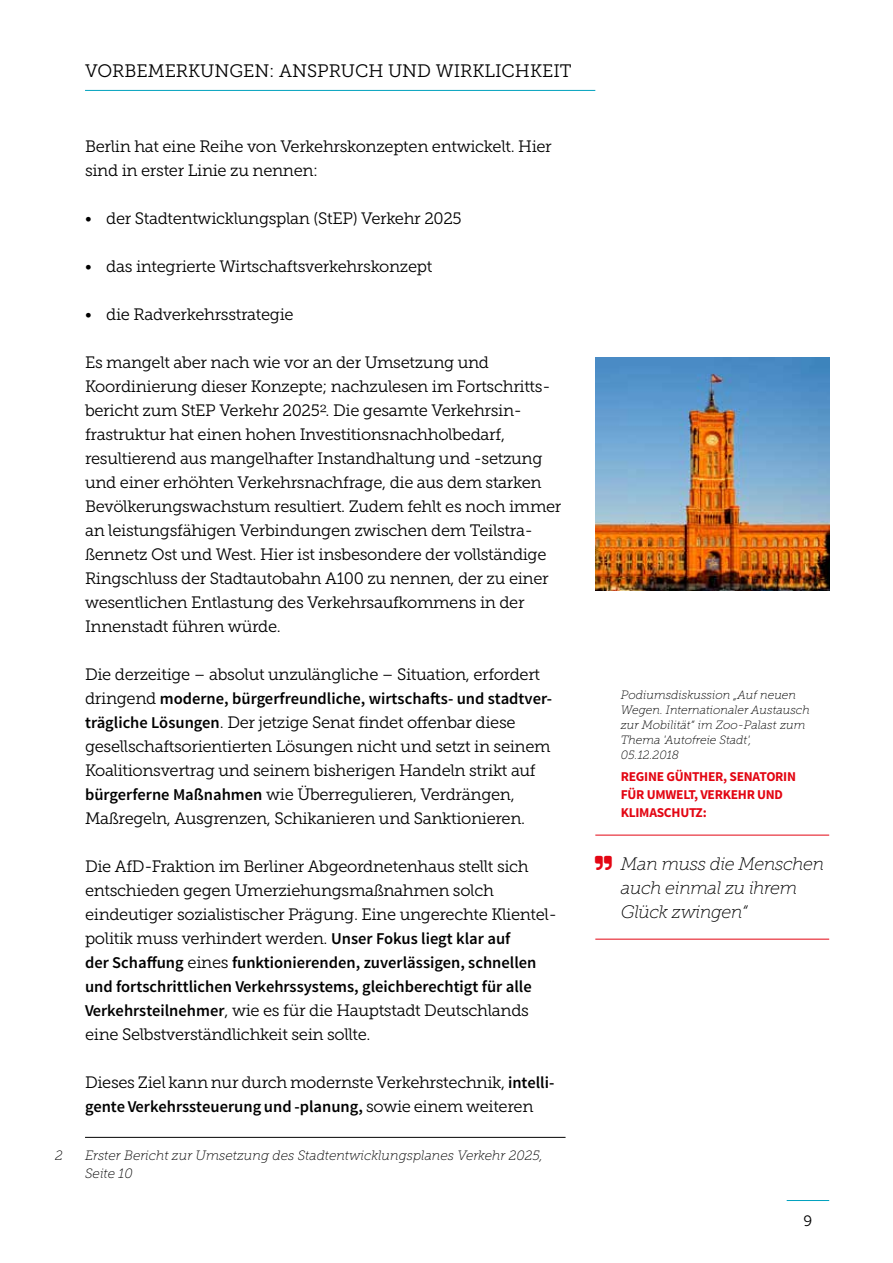
<style>
.page{position:relative;width:893px;height:1263px;background:#fff}
.page>*{position:absolute;margin:0;border:0;box-sizing:border-box;transform-origin:0 0}
.t1{font:italic 18px/24px "Museo Slab 100";letter-spacing:-.02em;color:#000}
.t2{font:18px "Museo Slab 300";color:#000}
.t3{font:16.5px/24px "Museo Slab 300";letter-spacing:-.02em;color:#000}
.t4{font:600 16.5px/24px "Source Sans Pro";color:#000}
.t5{font:15px "Museo Slab 300";color:#000}
.t6{font:italic 13.5px/18px "Museo Slab 100";color:#000}
.t7{font:700 13.5px/18px "Source Sans Pro";letter-spacing:-.02em;color:#e30613}
.t8{font:italic 12px/15px "Museo Slab 100";color:#000}
.s1{font-family:"Georgia Pro";font-weight:300}
.s2{font-family:"Museo Slab 300";font-weight:400}
.s3{font-family:"Source Sans Pro";font-weight:600}
</style>
<div class="page">
<hr style="left:85px;top:1137px;width:481px;height:1px;background:#000">
<hr style="left:595px;top:835px;width:234px;height:1px;background:#e30613">
<hr style="left:595px;top:939px;width:234px;height:1px;background:#e30613">
<img style="left:595px;top:357px;width:234px;height:234px">
<hr style="left:787px;top:1200px;width:42px;height:1px;background:#00a1be">
<hr style="left:85px;top:90px;width:510px;height:1px;background:#00a1be">
<p class="t2" style="left:85px;top:61px;width:27px">Vorbemerkungen</p>
<p class="t2" style="left:269px;top:61px;width:37px">: Anspru</p>
<p class="t2" style="left:355px;top:61px;width:48px">ch und</p>
<p class="t2" style="left:436px;top:61px;width:29px">Wirkli</p>
<p class="t2" style="left:502px;top:61px;width:26px">chkeit</p>
<p class="t3" style="left:85px;top:134px;width:468px">Berlin hat eine Reihe von Verkehrskonzepten entwickelt. Hier sind in erster Linie zu nennen:</p>
<p class="t3" style="left:85px;top:206px;width:378px">• der Stadtentwicklungsplan (StEP) Verkehr 2025</p>
<p class="t3" style="left:85px;top:254px;width:349px">• das integrierte Wirtschaftsverkehrskonzept</p>
<p class="t3" style="left:85px;top:302px;width:210px">• die Radverkehrsstrategie</p>
<p class="t3" style="left:85px;top:350px;width:478px">Es mangelt aber nach wie vor an der Umsetzung und Koordinierung dieser Konzepte; nachzulesen im Fortschritts&shy;bericht zum StEP Verkehr 2025<span class="s1">2</span>. Die gesamte Verkehrsin&shy;frastruktur hat einen hohen Investitionsnachholbedarf, resultierend aus mangelhafter Instandhaltung und -setzung und einer erhöhten Verkehrsnachfrage, die aus dem starken Bevölkerungswachstum resultiert. Zudem fehlt es noch immer an leistungsfähigen Verbindungen zwischen dem Teilstra&shy;ßennetz Ost und West. Hier ist insbesondere der vollständige Ringschluss der Stadtautobahn A100 zu nennen, der zu einer wesentlichen Entlastung des Verkehrsaufkommens in der Innenstadt führen würde.</p>
<p class="t3" style="left:85px;top:662px;width:457px">Die derzeitige – absolut unzulängliche – Situation, erfordert</p>
<p class="t4" style="left:85px;top:687px;width:469px"><span class="s2">dringend</span> moderne, bürgerfreundliche, wirtschafts- und stadtver-</p>
<p class="t3" style="left:85px;top:710px;width:467px"><span class="s3">trägliche Lösungen</span>. Der jetzige Senat findet offenbar diese gesellschaftsorientierten Lösungen nicht und setzt in seinem Koalitionsvertrag und seinem bisherigen Handeln strikt auf <span class="s3">bürgerferne Maßnahmen</span> wie Überregulieren, Verdrängen, Maßregeln, Ausgrenzen, Schikanieren und Sanktionieren.</p>
<p class="t3" style="left:85px;top:854px;width:473px">Die AfD-Fraktion im Berliner Abgeordnetenhaus stellt sich entschieden gegen Umerziehungsmaßnahmen solch eindeutiger sozialistischer Prägung. Eine ungerechte Klientel&shy;politik muss verhindert werden. <span class="s3">Unser Fokus liegt klar auf</span></p>
<p class="t4" style="left:85px;top:951px;width:453px">der Schaffung <span class="s2">eines</span> funktionierenden, zuverlässigen, schnellen und fortschrittlichen Verkehrssystems, gleichberechtigt für alle</p>
<p class="t3" style="left:85px;top:998px;width:445px"><span class="s3">Verkehrsteilnehmer</span>, wie es für die Hauptstadt Deutschlands eine Selbstverständlichkeit sein sollte.</p>
<p class="t3" style="left:85px;top:1070px;width:471px">Dieses Ziel kann nur durch modernste Verkehrstechnik, <span class="s3">intelli-</span></p>
<p class="t4" style="left:85px;top:1095px;width:450px">gente Verkehrssteuerung und -planung, <span class="s2">sowie einem weiteren</span></p>
<p class="t6" style="left:55px;top:1146px;width:9px">2</p>
<p class="t6" style="left:85px;top:1146px;width:460px">Erster Bericht zur Umsetzung des Stadtentwicklungsplanes Verkehr 2025,<br>Seite 10</p>
<p class="t8" style="left:621px;top:687px;width:190px">Podiumsdiskussion „Auf neuen<br>Wegen. Internationaler Austausch zur Mobilität“ im Zoo-Palast zum<br>Thema 'Autofreie Stadt',<br>05.12.2018</p>
<p class="t7" style="left:621px;top:768px;width:177px">REGINE GÜNTHER, SENATORIN<br>FÜR UMWELT, VERKEHR UND<br>KLIMASCHUTZ:</p>
<p class="t1" style="left:621px;top:851px;width:205px">Man muss die Menschen auch einmal zu ihrem<br>Glück zwingen“</p>
<p class="t5" style="left:803px;top:1213px;width:10px">9</p>
</div>
